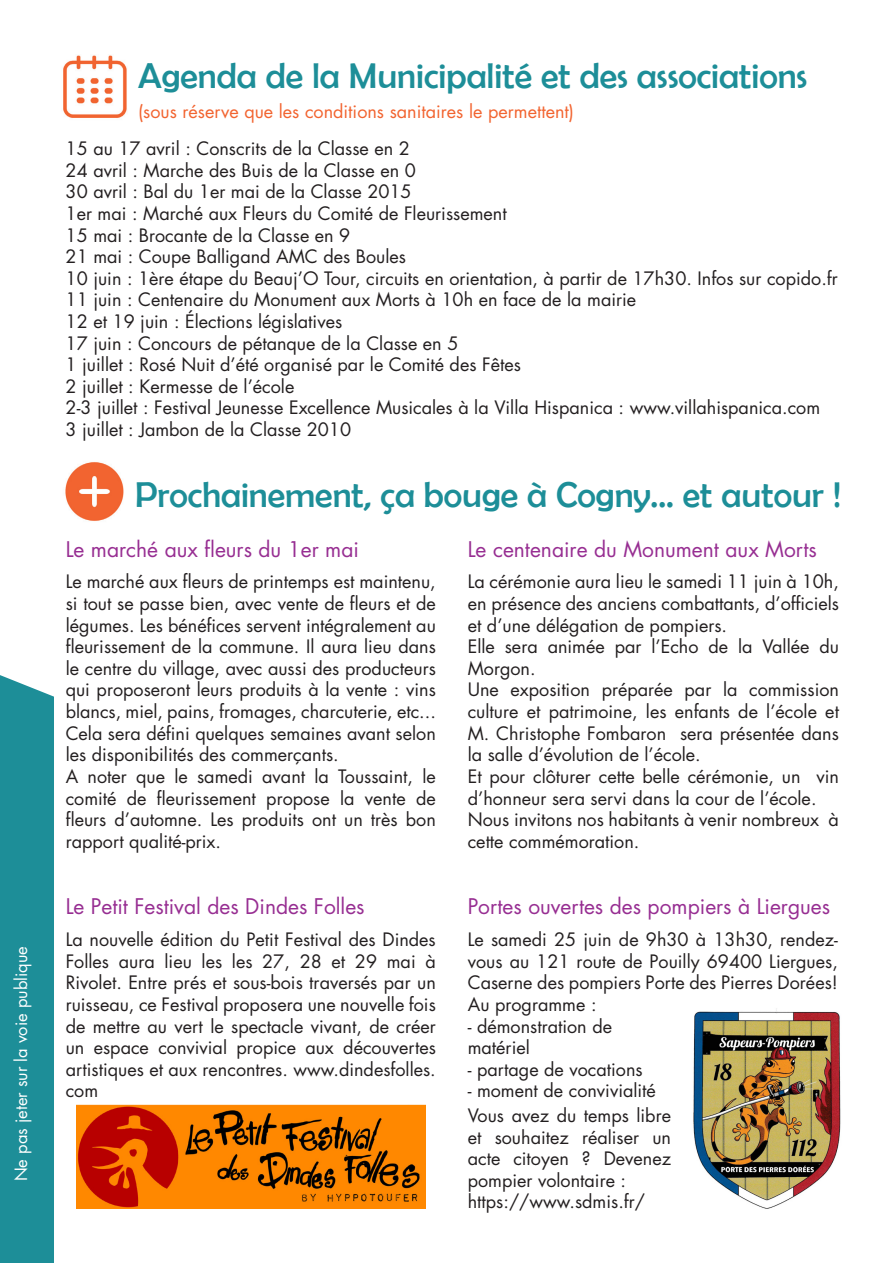
<style>
.page{position:relative;width:893px;height:1263px;background:#fff}
.page>*{position:absolute;margin:0;border:0;box-sizing:border-box;transform-origin:0 0}
.t1{font:36px "Berlin Sans FB";color:#1d8e98}
.t2{font:21px "Futura Std";color:#972e92}
.t3{font:18px/21.6px "Futura Std";color:#231f20;text-align:justify}
.t4{font:18px "Futura Std";color:#f26430}
.t5{font:16.5px "Futura Std";color:#fff}
</style>
<div class="page">
<div style="left:0;top:675px;width:54px;height:588px;background:#1d8e98"></div>
<img style="left:63px;top:55px;width:64px;height:63px">
<img style="left:65px;top:462px;width:59px;height:59px">
<img style="left:76px;top:1104px;width:349px;height:105px">
<div style="left:390px;top:1105px;width:35px;height:57px;background:#f80"></div>
<img style="left:693px;top:1008px;width:148px;height:201px">
<p class="t5" style="left:11px;top:1181px;width:237px;rotate:-90deg">Ne pas jeter sur la voie publique</p>
<p class="t1" style="left:138px;top:56px;width:671px">Agenda de la Municipalité et des associations</p>
<p class="t4" style="left:138px;top:99px;width:437px">(sous réserve que les conditions sanitaires le permettent)</p>
<p class="t3" style="left:66px;top:138px;width:346px">15 au 17 avril : Conscrits de la Classe en 2</p>
<p class="t3" style="left:66px;top:160px;width:352px">24 avril : Marche des Buis de la Classe en 0</p>
<p class="t3" style="left:66px;top:181px;width:348px">30 avril : Bal du 1er mai de la Classe 2015</p>
<p class="t3" style="left:66px;top:203px;width:443px">1er mai : Marché aux Fleurs du Comité de Fleurissement</p>
<p class="t3" style="left:66px;top:224px;width:286px">15 mai : Brocante de la Classe en 9</p>
<p class="t3" style="left:66px;top:246px;width:342px">21 mai : Coupe Balligand AMC des Boules</p>
<p class="t3" style="left:66px;top:268px;width:774px">10 juin : 1ère étape du Beauj’O Tour, circuits en orientation, à partir de 17h30. Infos sur copido.fr</p>
<p class="t3" style="left:66px;top:289px;width:572px">11 juin : Centenaire du Monument aux Morts à 10h en face de la mairie</p>
<p class="t3" style="left:66px;top:311px;width:278px">12 et 19 juin : Élections législatives</p>
<p class="t3" style="left:66px;top:332px;width:394px">17 juin : Concours de pétanque de la Classe en 5</p>
<p class="t3" style="left:66px;top:354px;width:457px">1 juillet : Rosé Nuit d’été organisé par le Comité des Fêtes</p>
<p class="t3" style="left:66px;top:376px;width:230px">2 juillet : Kermesse de l’école</p>
<p class="t3" style="left:66px;top:397px;width:756px">2-3 juillet : Festival Jeunesse Excellence Musicales à la Villa Hispanica : www.villahispanica.com</p>
<p class="t3" style="left:66px;top:419px;width:287px">3 juillet : Jambon de la Classe 2010</p>
<p class="t1" style="left:135px;top:475px;width:708px">Prochainement, ça bouge à Cogny... et autour !</p>
<p class="t2" style="left:468px;top:535px;width:350px">Le centenaire du Monument aux Morts</p>
<p class="t3" style="left:66px;top:571px;width:372px">Le marché aux fleurs de printemps est maintenu, si tout se passe bien, avec vente de fleurs et de légumes. Les bénéfices servent intégralement au fleurissement de la commune. Il aura lieu dans le centre du village, avec aussi des producteurs qui proposeront leurs produits à la vente : vins blancs, miel, pains, fromages, charcuterie, etc...<br>Cela sera défini quelques semaines avant selon les disponibilités des commerçants.</p>
<p class="t3" style="left:66px;top:766px;width:372px">A noter que le samedi avant la Toussaint, le comité de fleurissement propose la vente de fleurs d’automne. Les produits ont un très bon rapport qualité-prix.</p>
<p class="t2" style="left:66px;top:535px;width:295px">Le marché aux fleurs du 1er mai</p>
<p class="t3" style="left:468px;top:571px;width:373px">La cérémonie aura lieu le samedi 11 juin à 10h, en présence des anciens combattants, d’officiels et d’une délégation de pompiers.</p>
<p class="t3" style="left:468px;top:636px;width:373px">Elle sera animée par l’Echo de la Vallée du<br>Morgon.</p>
<p class="t3" style="left:468px;top:679px;width:373px">Une exposition préparée par la commission culture et patrimoine, les enfants de l’école et M. Christophe Fombaron sera présentée dans la salle d’évolution de l’école.</p>
<p class="t3" style="left:468px;top:766px;width:373px">Et pour clôturer cette belle cérémonie, un vin d’honneur sera servi dans la cour de l’école.</p>
<p class="t3" style="left:468px;top:809px;width:373px">Nous invitons nos habitants à venir nombreux à cette commémoration.</p>
<p class="t2" style="left:66px;top:893px;width:300px">Le Petit Festival des Dindes Folles</p>
<p class="t3" style="left:66px;top:929px;width:372px">La nouvelle édition du Petit Festival des Dindes Folles aura lieu les les 27, 28 et 29 mai à Rivolet. Entre prés et sous-bois traversés par un ruisseau, ce Festival proposera une nouvelle fois de mettre au vert le spectacle vivant, de créer un espace convivial propice aux découvertes artistiques et aux rencontres. www.dindesfolles. com</p>
<p class="t2" style="left:468px;top:893px;width:364px">Portes ouvertes des pompiers à Liergues</p>
<p class="t3" style="left:468px;top:929px;width:372px">Le samedi 25 juin de 9h30 à 13h30, rendez&shy;vous au 121 route de Pouilly 69400 Liergues, Caserne des pompiers Porte des Pierres Dorées!</p>
<p class="t3" style="left:468px;top:994px;width:130px">Au programme :</p>
<p class="t3" style="left:468px;top:1015px;width:146px">- démonstration de matériel</p>
<p class="t3" style="left:468px;top:1058px;width:176px">- partage de vocations</p>
<p class="t3" style="left:468px;top:1080px;width:190px">- moment de convivialité</p>
<p class="t3" style="left:468px;top:1105px;width:205px;text-align:left">Vous avez du temps libre et souhaitez réaliser un acte citoyen ? Devenez pompier volontaire : https://www.sdmis.fr/</p>
</div>
